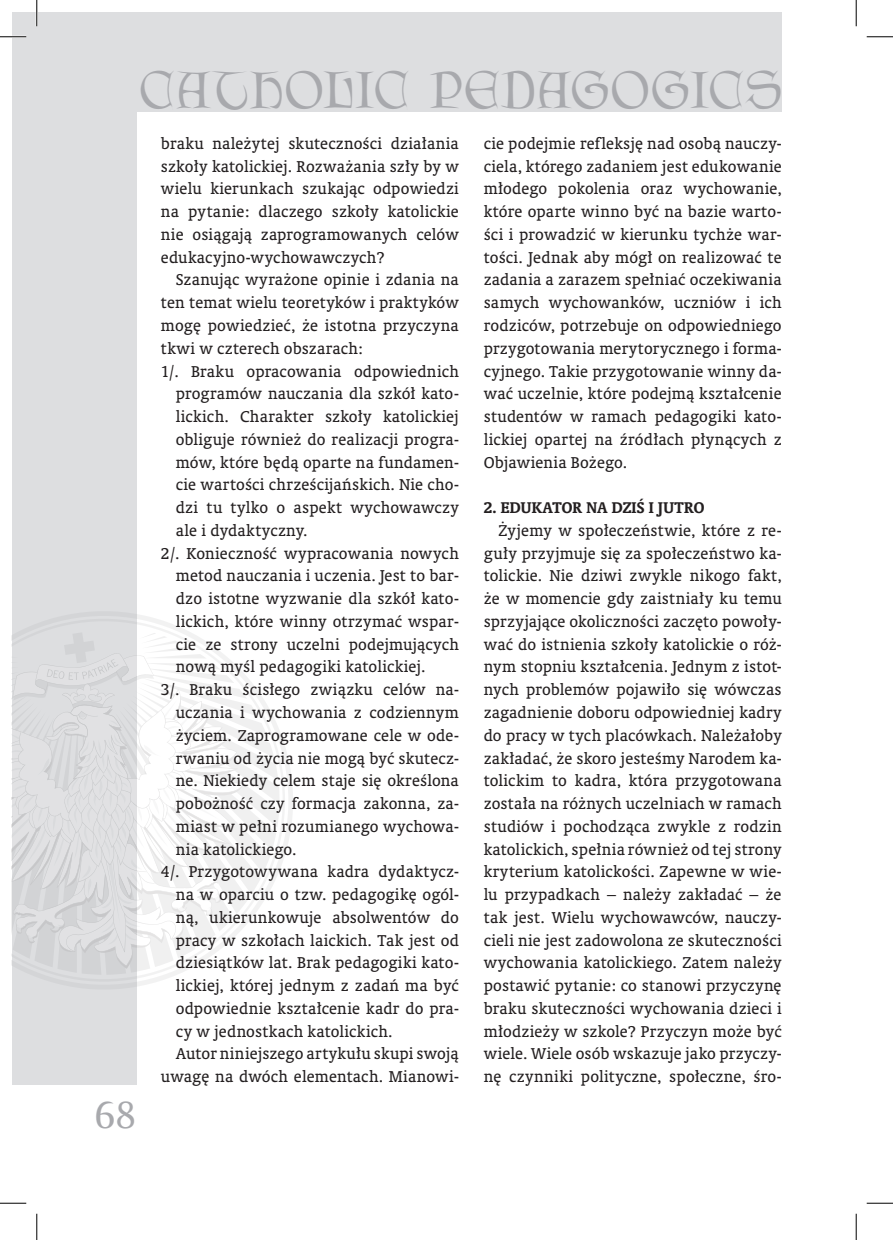
<style>
.page{position:relative;width:893px;height:1240px;background:#fff}
.page>*{position:absolute;margin:0;border:0;box-sizing:border-box;transform-origin:0 0}
.art-TEKST{font:46.55px "Lettergical PL";letter-spacing:.045em;color:#a8a9ad}
.pagina-strony{font:36.75px "Amerigo PL";color:#a8a9ad}
.art-TEKST-2{font:15.75px/22.8px "Oranda PL";letter-spacing:.01em;color:#231f20;text-align:justify}
.art-TEKST-wypunktowa{font:15.75px/22.8px "Oranda PL";letter-spacing:.01em;color:#231f20;text-align:justify}
.art-podtytuł{font:700 15.75px "Oranda PL";letter-spacing:.01em;color:#231f20}
</style>
<div class="page">
<div style="left:12px;top:12px;width:124px;height:1071px;background:#dddee0"></div>
<div style="left:12px;top:12px;width:769px;height:99px;background:#dddee0"></div>
<svg style="left:136px;top:609px;width:157px;height:382px"></svg>
<svg style="left:12px;top:632px;width:267px;height:342px"></svg>
<hr style="left:0;top:36px;width:26px;height:2px;background:#fff">
<hr style="left:36px;top:0;width:2px;height:26px;background:#fff">
<svg style="left:0;top:36px;width:26px;height:1px"></svg>
<svg style="left:866px;top:36px;width:26px;height:1px"></svg>
<svg style="left:0;top:1202px;width:26px;height:1px"></svg>
<svg style="left:866px;top:1202px;width:26px;height:1px"></svg>
<svg style="left:36px;top:0;width:1px;height:26px"></svg>
<svg style="left:36px;top:1213px;width:1px;height:26px"></svg>
<svg style="left:855px;top:0;width:1px;height:26px"></svg>
<svg style="left:855px;top:1213px;width:1px;height:26px"></svg>
<p class="art-TEKST" style="left:140px;top:61px;width:643px">CATHOLIC PEDAGOGICS</p>
<p class="pagina-strony" style="left:95px;top:1089px;width:43px">68</p>
<p class="art-TEKST-2" style="left:161px;top:132px;width:299px">braku należytej skuteczności działania szkoły katolickiej. Rozważania szły by w wielu kierunkach szukając odpowiedzi na pytanie: dlaczego szkoły katolickie nie osiągają zaprogramowanych celów edukacyjno-wychowawczych?</p>
<p class="art-TEKST-2" style="left:161px;top:268px;width:299px;text-indent:15px">Szanując wyrażone opinie i zdania na ten temat wielu teoretyków i praktyków mogę powiedzieć, że istotna przyczyna tkwi w czterech obszarach:</p>
<p class="art-TEKST-wypunktowa" style="left:176px;top:359px;width:284px;text-indent:-15px">1/. Braku opracowania odpowiednich programów nauczania dla szkół kato&shy;lickich. Charakter szkoły katolickiej obliguje również do realizacji progra&shy;mów, które będą oparte na fundamen&shy;cie wartości chrześcijańskich. Nie cho&shy;dzi tu tylko o aspekt wychowawczy ale i dydaktyczny.</p>
<p class="art-TEKST-wypunktowa" style="left:176px;top:541px;width:284px;text-indent:-15px">2/. Konieczność wypracowania nowych metod nauczania i uczenia. Jest to bar&shy;dzo istotne wyzwanie dla szkół kato&shy;lickich, które winny otrzymać wspar&shy;cie ze strony uczelni podejmujących nową myśl pedagogiki katolickiej.</p>
<p class="art-TEKST-wypunktowa" style="left:176px;top:678px;width:284px;text-indent:-15px">3/. Braku ścisłego związku celów na&shy;uczania i wychowania z codziennym życiem. Zaprogramowane cele w ode&shy;rwaniu od życia nie mogą być skutecz&shy;ne. Niekiedy celem staje się określona pobożność czy formacja zakonna, za&shy;miast w pełni rozumianego wychowa&shy;nia katolickiego.</p>
<p class="art-TEKST-wypunktowa" style="left:176px;top:860px;width:284px;text-indent:-15px">4/. Przygotowywana kadra dydaktycz&shy;na w oparciu o tzw. pedagogikę ogól&shy;ną, ukierunkowuje absolwentów do pracy w szkołach laickich. Tak jest od dziesiątków lat. Brak pedagogiki kato&shy;lickiej, której jednym z zadań ma być odpowiednie kształcenie kadr do pra&shy;cy w jednostkach katolickich.</p>
<p class="art-TEKST-2" style="left:161px;top:1042px;width:299px;text-align:right">Autor niniejszego artykułu skupi swoją uwagę na dwóch elementach. Mianowi-</p>
<p class="art-TEKST-2" style="left:483px;top:132px;width:299px">cie podejmie refleksję nad osobą nauczy&shy;ciela, którego zadaniem jest edukowanie młodego pokolenia oraz wychowanie, które oparte winno być na bazie warto&shy;ści i prowadzić w kierunku tychże war&shy;tości. Jednak aby mógł on realizować te zadania a zarazem spełniać oczekiwania samych wychowanków, uczniów i ich rodziców, potrzebuje on odpowiedniego przygotowania merytorycznego i forma&shy;cyjnego. Takie przygotowanie winny da&shy;wać uczelnie, które podejmą kształcenie studentów w ramach pedagogiki kato&shy;lickiej opartej na źródłach płynących z Objawienia Bożego.</p>
<p class="art-podtytuł" style="left:483px;top:497px;width:222px">2. EDUKATOR NA DZIŚ I JUTRO</p>
<p class="art-TEKST-2" style="left:483px;top:518px;width:299px;text-indent:15px">Żyjemy w społeczeństwie, które z re&shy;guły przyjmuje się za społeczeństwo ka&shy;tolickie. Nie dziwi zwykle nikogo fakt, że w momencie gdy zaistniały ku temu sprzyjające okoliczności zaczęto powoły&shy;wać do istnienia szkoły katolickie o róż&shy;nym stopniu kształcenia. Jednym z istot&shy;nych problemów pojawiło się wówczas zagadnienie doboru odpowiedniej kadry do pracy w tych placówkach. Należałoby zakładać, że skoro jesteśmy Narodem ka&shy;tolickim to kadra, która przygotowana została na różnych uczelniach w ramach studiów i pochodząca zwykle z rodzin katolickich, spełnia również od tej strony kryterium katolickości. Zapewne w wie&shy;lu przypadkach – należy zakładać – że tak jest. Wielu wychowawców, nauczy&shy;cieli nie jest zadowolona ze skuteczności wychowania katolickiego. Zatem należy postawić pytanie: co stanowi przyczynę braku skuteczności wychowania dzieci i młodzieży w szkole? Przyczyn może być wiele. Wiele osób wskazuje jako przyczy&shy;nę czynniki polityczne, społeczne, śro-</p>
</div>
